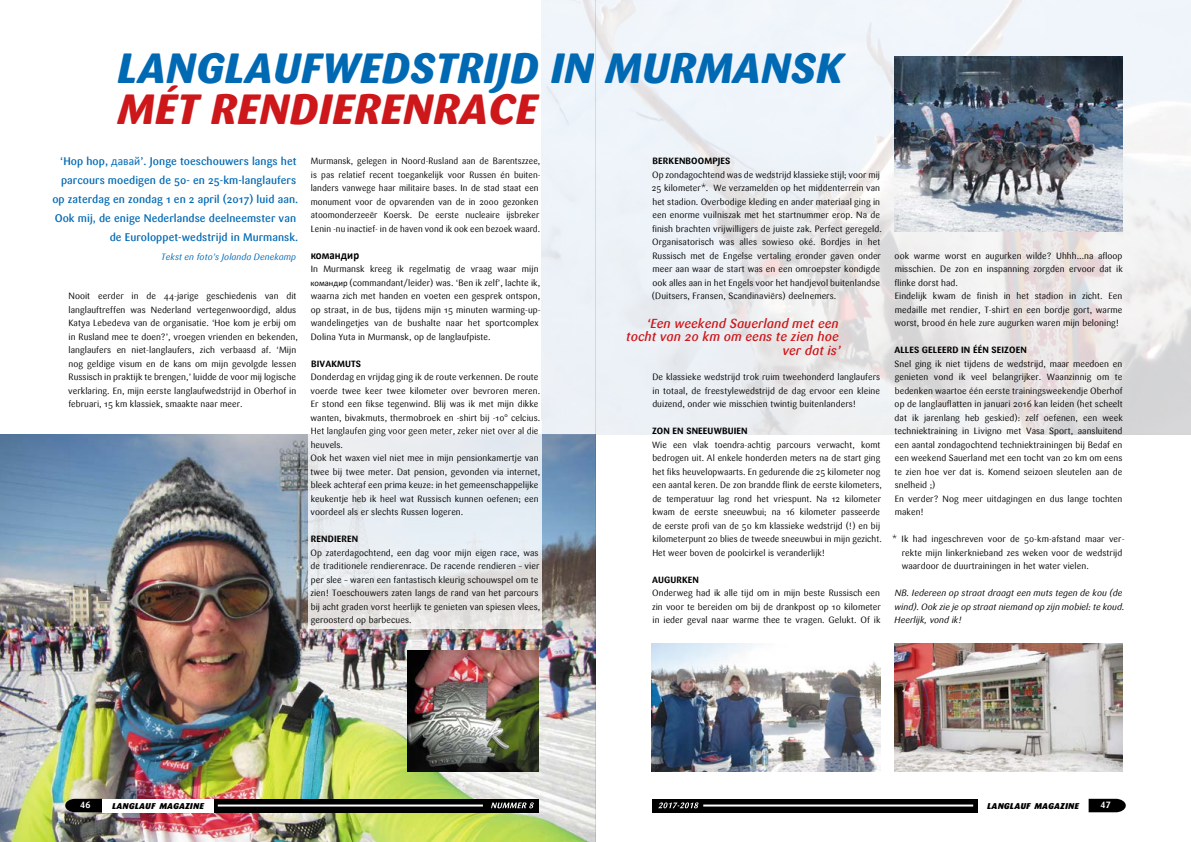
<style>
.page{position:relative;width:1191px;height:842px;background:#fff}
.page>*{position:absolute;margin:0;border:0;box-sizing:border-box;transform-origin:0 0}
.t1{font:italic 800 42px "Sari";letter-spacing:.01em;color:#0069b4}
.t2{font:italic 800 42px "Sari";letter-spacing:.015em;color:#cd171a}
.t3{font:italic 500 13px/13.5px "Sari";letter-spacing:.005em;color:#cd171a;text-align:right}
.t4{font:700 12px "Calibri";letter-spacing:.005em;color:#000;scale:.9 1}
.t5{font:500 11px/19px "Sari";letter-spacing:.005em;color:#0069b4;text-align:right}
.t6{font:9px/13.5px "Sari";letter-spacing:.005em;color:#000}
.t7{font:italic 9px/13.5px "Sari";letter-spacing:.005em;color:#000}
.t8{font:9px "Sari Bold Caps";letter-spacing:.015em;color:#000}
.t9{font:italic 9px "Sari";letter-spacing:.005em;color:#0069b4}
.t10{font:9px "Sari Bold Caps";color:#fff}
.t11{font:italic 900 8.4px "Sari";letter-spacing:.035em;color:#000}
.s1{font-family:"Calibri";font-weight:400;font-size:12px}
.s2{font-family:"Calibri"}
</style>
<div class="page">
<svg style="left:1088px;top:799px;width:37px;height:13px"></svg>
<div style="left:652px;top:799px;width:325px;height:13px;background:#000"></div>
<hr style="left:703px;top:804px;width:270px;height:2px;background:#fff">
<svg style="left:658px;top:802px;width:40px;height:6px"></svg>
<img style="left:0;top:434px;width:595px;height:408px">
<svg style="left:65px;top:799px;width:37px;height:13px"></svg>
<div style="left:213px;top:799px;width:326px;height:13px;background:#000"></div>
<svg style="left:491px;top:802px;width:43px;height:6px"></svg>
<hr style="left:218px;top:804px;width:265px;height:2px;background:#fff">
<div style="left:102px;top:799px;width:111px;height:13px;background:#fff"></div>
<img style="left:541px;top:0;width:650px;height:434px">
<svg style="left:308px;top:434px;width:233px;height:195px;background:#e6e9ec"></svg>
<img style="left:894px;top:643px;width:229px;height:129px">
<img style="left:894px;top:56px;width:229px;height:176px">
<img style="left:407px;top:650px;width:132px;height:122px">
<img style="left:651px;top:643px;width:229px;height:129px">
<hr style="left:595px;top:0;width:1px;height:842px;background:#009fe3">
<h1 class="t1" style="left:117px;top:43px;width:726px">LANGLAUFWEDSTRIJD IN MURMANSK</h1>
<h1 class="t2" style="left:118px;top:84px;width:421px">MÉT RENDIERENRACE</h1>
<p class="t5" style="left:52px;top:151px;width:247px">‘Hop hop, <span class="s1">давай</span>’. Jonge toeschouwers langs het parcours moedigen de 50- en 25-km-langlaufers op zaterdag en zondag 1 en 2 april (2017) luid aan.<br>Ook mij, de enige Nederlandse deelneemster van de Euroloppet-wedstrijd in Murmansk.</p>
<p class="t9" style="left:161px;top:251px;width:136px">Tekst en foto’s Jolanda Denekamp</p>
<p class="t6" style="left:68px;top:289px;width:231px">Nooit eerder in de 44-jarige geschiedenis van dit langlauftreffen was Nederland vertegenwoordigd, aldus Katya Lebedeva van de organisatie. ‘Hoe kom je erbij om in Rusland mee te doen?’, vroegen vrienden en bekenden, langlaufers en niet-langlaufers, zich verbaasd af. ‘Mijn nog geldige visum en de kans om mijn gevolgde lessen Russisch in praktijk te brengen,’ luidde de voor mij logische verklaring. En, mijn eerste langlaufwedstrijd in Oberhof in februari, 15 km klassiek, smaakte naar meer.</p>
<p class="t6" style="left:311px;top:154px;width:231px">Murmansk, gelegen in Noord-Rusland aan de Barentszzee, is pas relatief recent toegankelijk voor Russen én buiten&shy;landers vanwege haar militaire bases. In de stad staat een monument voor de opvarenden van de in 2000 gezonken atoomonderzeeër Koersk. De eerste nucleaire ijsbreker Lenin -nu inactief- in de haven vond ik ook een bezoek waard.</p>
<h3 class="t4" style="left:311px;top:247px;width:55px">командир</h3>
<p class="t6" style="left:310px;top:262px;width:232px">In Murmansk kreeg ik regelmatig de vraag waar mijn <span class="s2">командир</span> (commandant/leider) was. ‘Ben ik zelf’, lachte ik, waarna zich met handen en voeten een gesprek ontspon, op straat, in de bus, tijdens mijn 15 minuten warming-up&shy;wandelingetjes van de bushalte naar het sportcomplex Dolina Yuta in Murmansk, op de langlaufpiste.</p>
<p class="t8" style="left:311px;top:358px;width:52px">BIVAKMUTS</p>
<p class="t6" style="left:310px;top:370px;width:231px">Donderdag en vrijdag ging ik de route verkennen. De route voerde twee keer twee kilometer over bevroren meren.<br>Er stond een fikse tegenwind. Blij was ik met mijn dikke</p>
<p class="t6" style="left:310px;top:411px;width:231px">wanten, bivakmuts, thermobroek en -shirt bij -10° celcius.<br>Het langlaufen ging voor geen meter, zeker niet over al die heuvels.<br>Ook het waxen viel niet mee in mijn pensionkamertje van twee bij twee meter. Dat pension, gevonden via internet, bleek achteraf een prima keuze: in het gemeenschappelijke keukentje heb ik heel wat Russisch kunnen oefenen; een voordeel als er slechts Russen logeren.</p>
<p class="t8" style="left:311px;top:534px;width:49px">RENDIEREN</p>
<p class="t6" style="left:310px;top:546px;width:231px">Op zaterdagochtend, een dag voor mijn eigen race, was de traditionele rendierenrace. De racende rendieren – vier per slee – waren een fantastisch kleurig schouwspel om te zien! Toeschouwers zaten langs de rand van het parcours bij acht graden vorst heerlijk te genieten van spiesen vlees, geroosterd op barbecues.</p>
<p class="t8" style="left:652px;top:156px;width:79px">BERKENBOOMPJES</p>
<p class="t6" style="left:652px;top:168px;width:231px">Op zondagochtend was de wedstrijd klassieke stijl; voor mij 25 kilometer*. We verzamelden op het middenterrein van het stadion. Overbodige kleding en ander materiaal ging in een enorme vuilniszak met het startnummer erop. Na de finish brachten vrijwilligers de juiste zak. Perfect geregeld.<br>Organisatorisch was alles sowieso oké. Bordjes in het Russisch met de Engelse vertaling eronder gaven onder meer aan waar de start was en een omroepster kondigde ook alles aan in het Engels voor het handjevol buitenlandse (Duitsers, Fransen, Scandinaviërs) deelnemers.</p>
<h2 class="t3" style="left:626px;top:316px;width:216px">‘Een weekend Sauerland met een tocht van 20 km om eens te zien hoe ver dat is’</h2>
<p class="t6" style="left:652px;top:370px;width:229px;text-align:justify">De klassieke wedstrijd trok ruim tweehonderd langlaufers in totaal, de freestylewedstrijd de dag ervoor een kleine duizend, onder wie misschien twintig buitenlanders!</p>
<p class="t8" style="left:652px;top:426px;width:97px">ZON EN SNEEUWBUIEN</p>
<p class="t6" style="left:652px;top:438px;width:231px">Wie een vlak toendra-achtig parcours verwacht, komt bedrogen uit. Al enkele honderden meters na de start ging het fiks heuvelopwaarts. En gedurende die 25 kilometer nog een aantal keren. De zon brandde flink de eerste kilometers, de temperatuur lag rond het vriespunt. Na 12 kilometer kwam de eerste sneeuwbui; na 16 kilometer passeerde de eerste profi van de 50 km klassieke wedstrijd (!) en bij kilometerpunt 20 blies de tweede sneeuwbui in mijn gezicht.<br>Het weer boven de poolcirkel is veranderlijk!</p>
<p class="t8" style="left:652px;top:574px;width:48px">AUGURKEN</p>
<p class="t6" style="left:652px;top:586px;width:230px;text-align:justify">Onderweg had ik alle tijd om in mijn beste Russisch een zin voor te bereiden om bij de drankpost op 10 kilometer in ieder geval naar warme thee te vragen. Gelukt. Of ik</p>
<p class="t6" style="left:894px;top:249px;width:230px">ook warme worst en augurken wilde? Uhhh…na afloop misschien. De zon en inspanning zorgden ervoor dat ik flinke dorst had.<br>Eindelijk kwam de finish in het stadion in zicht. Een medaille met rendier, T-shirt en een bordje gort, warme worst, brood én hele zure augurken waren mijn beloning!</p>
<p class="t8" style="left:894px;top:345px;width:134px">ALLES GELEERD IN ÉÉN SEIZOEN</p>
<p class="t6" style="left:894px;top:357px;width:230px">Snel ging ik niet tijdens de wedstrijd, maar meedoen en genieten vond ik veel belangrijker. Waanzinnig om te bedenken waartoe één eerste trainingsweekendje Oberhof op de langlauflatten in januari 2016 kan leiden (het scheelt dat ik jarenlang heb geskied): zelf oefenen, een week techniektraining in Livigno met Vasa Sport, aansluitend een aantal zondagochtend techniektrainingen bij Bedaf en een weekend Sauerland met een tocht van 20 km om eens te zien hoe ver dat is. Komend seizoen sleutelen aan de snelheid ;)<br>En verder? Nog meer uitdagingen en dus lange tochten maken!</p>
<p class="t6" style="left:901px;top:532px;width:224px;text-indent:-10px">* Ik had ingeschreven voor de 50-km-afstand maar ver&shy;rekte mijn linkerknieband zes weken voor de wedstrijd waardoor de duurtrainingen in het water vielen.</p>
<p class="t7" style="left:894px;top:586px;width:231px">nb. Iedereen op straat draagt een muts tegen de kou (de wind). Ook zie je op straat niemand op zijn mobiel: te koud.<br>Heerlijk, vond ik!</p>
<p class="t10" style="left:80px;top:800px;width:12px">46</p>
<p class="t11" style="left:112px;top:800px;width:93px">LANGLAUF MAGAZINE</p>
<p class="t11" style="left:987px;top:800px;width:93px">LANGLAUF MAGAZINE</p>
<p class="t10" style="left:1100px;top:800px;width:12px">47</p>
</div>
